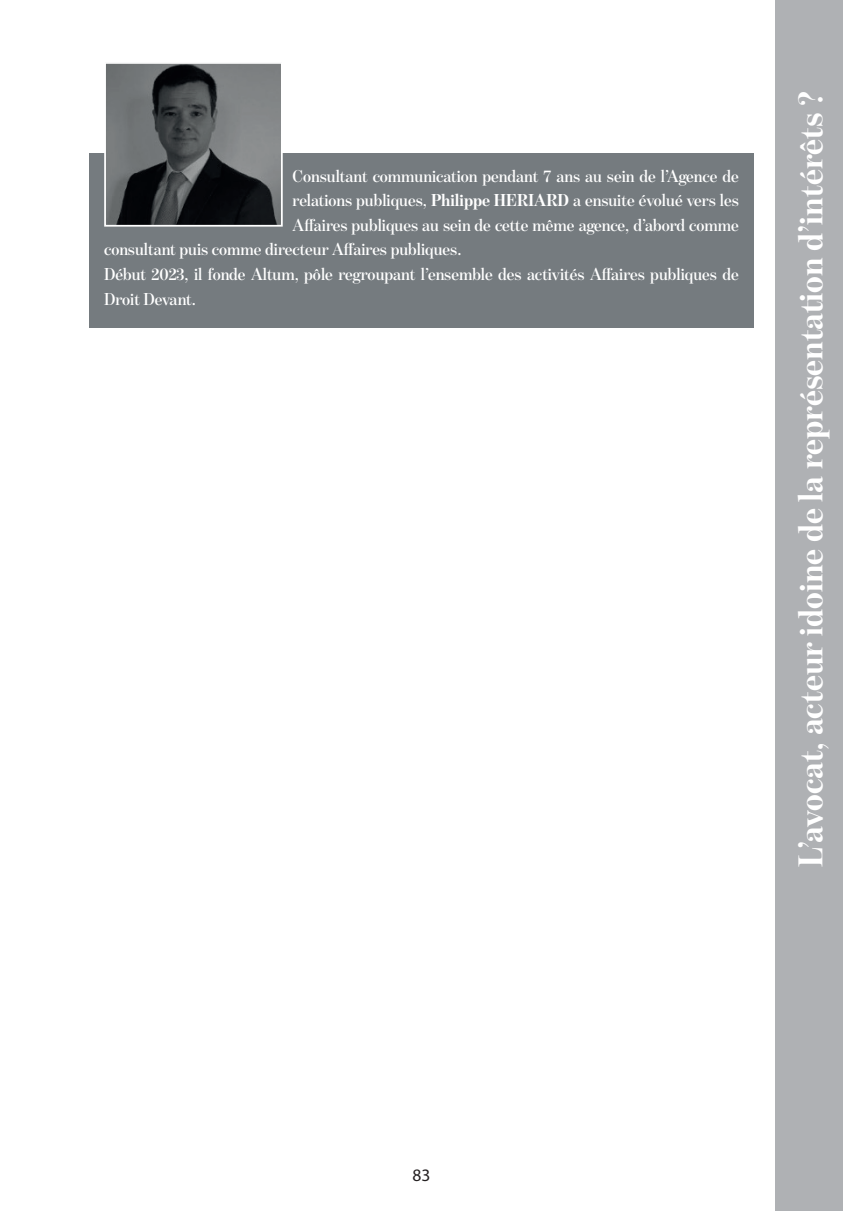
<style>
.page{position:relative;width:843px;height:1211px;background:#fff}
.page>*{position:absolute;margin:0;border:0;box-sizing:border-box;transform-origin:0 0}
.t1{font:700 35px "Benton Mod Disp";color:#fff}
.t2{font:600 17.5px "Benton Mod Disp";color:#fff}
.t3{font:17.5px "Myriad Pro";color:#231f20}
.s1{font-weight:700}
</style>
<div class="page">
<div style="left:89px;top:153px;width:665px;height:175px;background:#757b7f"></div>
<div style="left:775px;top:0;width:68px;height:1210px;background:#afb1b4"></div>
<img style="left:107px;top:65px;width:173px;height:159px">
<div style="left:104px;top:62px;width:179px;height:165px;border:2px solid #fff"></div>
<p class="t2" style="left:293px;top:166px;width:448px">Consultant communication pendant 7 ans au sein de l’Agence de</p>
<p class="t2" style="left:293px;top:191px;width:448px">relations publiques, <span class="s1">Philippe HERIARD</span> a ensuite évolué vers les</p>
<p class="t2" style="left:293px;top:215px;width:448px">Affaires publiques au sein de cette même agence, d’abord comme</p>
<p class="t2" style="left:104px;top:240px;width:359px">consultant puis comme directeur Affaires publiques.</p>
<p class="t2" style="left:104px;top:264px;width:636px">Début 2023, il fonde Altum, pôle regroupant l’ensemble des activités Affaires publiques de</p>
<p class="t2" style="left:104px;top:289px;width:93px">Droit Devant.</p>
<h1 class="t1" style="left:791px;top:866px;width:777px;rotate:-90deg">L’avocat, acteur idoine de la représentation d’intérêts ?</h1>
<p class="t3" style="left:412px;top:1164px;width:19px">83</p>
</div>
